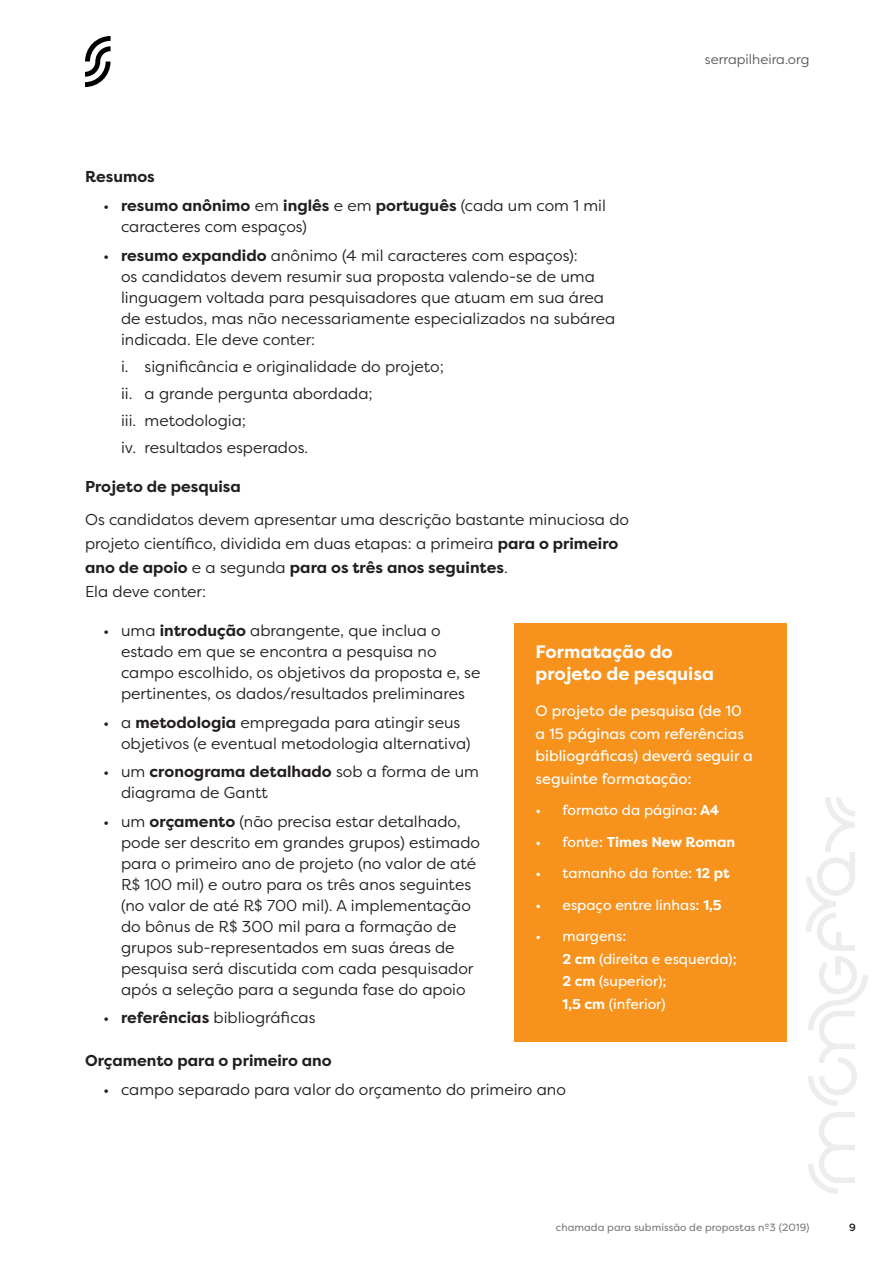
<style>
.page{position:relative;width:893px;height:1263px;background:#fff}
.page>*{position:absolute;margin:0;border:0;box-sizing:border-box;transform-origin:0 0}
.Subtitulo_BOX{font:700 18px/22.5px "Filson Pro";color:#fff}
.t1{font:15.75px/21px "Filson Pro";color:#231f20}
.Subtitulos_formulári{font:700 15.75px "Filson Pro";color:#231f20}
.Texto_Box{font:15px/22.5px "Filson Pro";color:#fff}
.t2{font:14.25px/22.5px "Filson Pro";color:#fff}
.t3{font:700 14.25px "Filson Pro";color:#fff}
.t4{font:13.5px "Filson Pro";color:#57585a}
.t5{font:10.5px "Filson Pro";color:#7a7c7f}
.t6{font:500 10.5px "Filson Pro";color:#231f20}
.s1{font-weight:700}
.s2{font-weight:400}
</style>
<div class="page">
<svg style="left:85px;top:36px;width:26px;height:51px"></svg>
<svg style="left:806px;top:797px;width:62px;height:309px"></svg>
<svg style="left:808px;top:1112px;width:47px;height:82px"></svg>
<div style="left:514px;top:623px;width:273px;height:419px;background:#f7931d"></div>
<p class="t4" style="left:705px;top:51px;width:106px">serrapilheira.org</p>
<p class="Subtitulos_formulári" style="left:85px;top:166px;width:71px">Resumos</p>
<p class="t1" style="left:121px;top:195px;width:486px;text-indent:-18px">• <span class="s1">resumo anônimo</span> em <span class="s1">inglês</span> e em <span class="s1">português</span> (cada um com 1 mil caracteres com espaços)</p>
<p class="t1" style="left:121px;top:244px;width:496px;text-indent:-18px">• <span class="s1">resumo expandido</span> anônimo (4 mil caracteres com espaços):<br>os candidatos devem resumir sua proposta valendo-se de uma linguagem voltada para pesquisadores que atuam em sua área de estudos, mas não necessariamente especializados na subárea indicada. Ele deve conter:</p>
<p class="t1" style="left:121px;top:352px;width:324px;line-height:27px">i. significância e originalidade do projeto; ii. a grande pergunta abordada;<br>iii. metodologia;<br>iv. resultados esperados.</p>
<p class="Subtitulos_formulári" style="left:85px;top:477px;width:157px">Projeto de pesquisa</p>
<p class="t1" style="left:85px;top:507px;width:546px;line-height:24px">Os candidatos devem apresentar uma descrição bastante minuciosa do projeto científico, dividida em duas etapas: a primeira <span class="s1">para o primeiro ano de apoio</span> e a segunda <span class="s1">para os três anos seguintes</span>.<br>Ela deve conter:</p>
<p class="t1" style="left:121px;top:619px;width:361px;text-indent:-18px">• uma <span class="s1">introdução</span> abrangente, que inclua o estado em que se encontra a pesquisa no campo escolhido, os objetivos da proposta e, se pertinentes, os dados/resultados preliminares</p>
<p class="t1" style="left:121px;top:711px;width:351px;text-indent:-18px">• a <span class="s1">metodologia</span> empregada para atingir seus objetivos (e eventual metodologia alternativa)</p>
<p class="t1" style="left:121px;top:760px;width:359px;text-indent:-18px">• um <span class="s1">cronograma detalhado</span> sob a forma de um diagrama de Gantt</p>
<p class="t1" style="left:121px;top:810px;width:361px;text-indent:-18px">• um <span class="s1">orçamento</span> (não precisa estar detalhado, pode ser descrito em grandes grupos) estimado para o primeiro ano de projeto (no valor de até R$ 100 mil) e outro para os três anos seguintes (no valor de até R$ 700 mil). A implementação do bônus de R$ 300 mil para a formação de grupos sub-representados em suas áreas de pesquisa será discutida com cada pesquisador após a seleção para a segunda fase do apoio</p>
<p class="t1" style="left:103px;top:1006px;width:214px">• <span class="s1">referências</span> bibliográficas</p>
<p class="Subtitulos_formulári" style="left:85px;top:1050px;width:248px">Orçamento para o primeiro ano</p>
<p class="t1" style="left:103px;top:1079px;width:464px">• campo separado para valor do orçamento do primeiro ano</p>
<p class="Subtitulo_BOX" style="left:535px;top:640px;width:180px">Formatação do projeto de pesquisa</p>
<p class="Texto_Box" style="left:535px;top:699px;width:219px">O projeto de pesquisa (de 10 a 15 páginas com referências bibliográficas) deverá seguir a seguinte formatação:</p>
<p class="t2" style="left:535px;top:798px;width:185px">• formato da página: <span class="s1">A4</span></p>
<p class="t3" style="left:535px;top:832px;width:201px"><span class="s2">• fonte:</span> Times New Roman</p>
<p class="t2" style="left:535px;top:861px;width:196px">• tamanho da fonte: <span class="s1">12 pt</span></p>
<p class="t2" style="left:535px;top:893px;width:188px">• espaço entre linhas: <span class="s1">1,5</span></p>
<p class="t2" style="left:562px;top:924px;width:176px;text-indent:-27px">• margens:<br><span class="s1">2 cm</span> (direita e esquerda);<br><span class="s1">2 cm</span> (superior);<br><span class="s1">1,5 cm</span> (inferior)</p>
<p class="t5" style="left:556px;top:1220px;width:255px">chamada para submissão de propostas nº3 (2019)</p>
<p class="t6" style="left:849px;top:1220px;width:8px">9</p>
</div>
